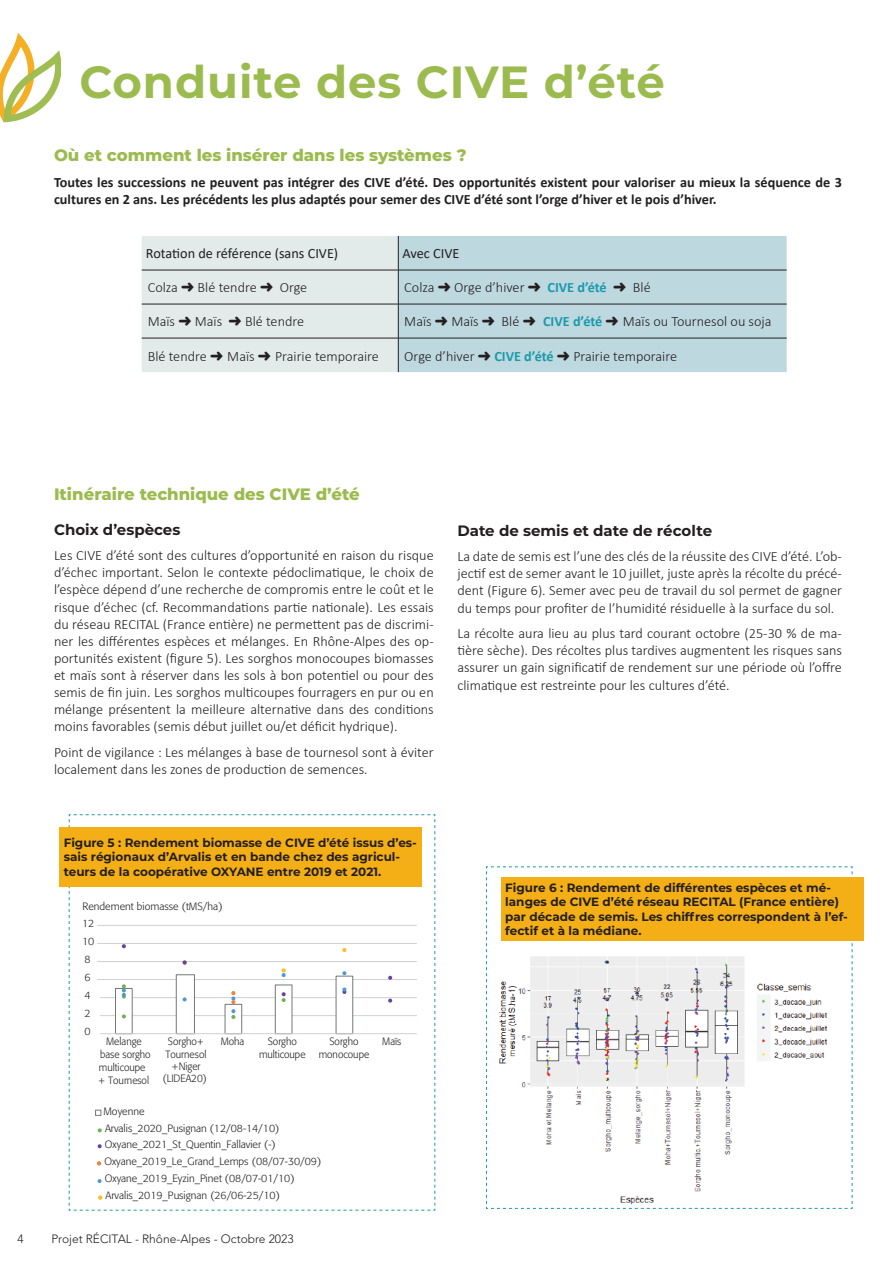
<style>
.page{position:relative;width:893px;height:1263px;background:#fff}
.page>*{position:absolute;margin:0;border:0;box-sizing:border-box;transform-origin:0 0}
.t1{font:700 45px "Montserrat";letter-spacing:.02em;color:#9bbb4e}
.t2{font:800 16.5px "Montserrat";color:#9bbb4e}
.t3{font:700 15px "Montserrat";color:#231f20}
.t4{font:300 14.25px/17.1px "Calibri";color:#231f20;text-align:justify}
.t5{font:700 14.25px/17.1px "Calibri";color:#231f20}
.t6{font:14.25px "Calibri";color:#231f20}
.t7{font:700 12px/14.4px "Montserrat";color:#231f20}
.t8{font:300 12px "Avenir LT Std";color:#231f20}
.t9{font:300 10.5px "Formata BQ";color:#231f20}
.t10{font:300 10.5px/12.8px "Formata BQ";color:#231f20;text-align:center;scale:.95 1}
.s1{font-weight:700;color:#1a9aaa}
</style>
<div class="page">
<svg style="left:68px;top:814px;width:368px;height:397px"></svg>
<svg style="left:486px;top:866px;width:367px;height:343px"></svg>
<div style="left:60px;top:827px;width:362px;height:60px;background:#f4af16"></div>
<div style="left:501px;top:877px;width:362px;height:64px;background:#f4af16"></div>
<div style="left:142px;top:236px;width:256px;height:136px;background:#e2ebea"></div>
<div style="left:399px;top:236px;width:388px;height:136px;background:#bed8e0"></div>
<hr style="left:398px;top:236px;width:1px;height:34px;background:#231f20">
<hr style="left:142px;top:270px;width:256px;height:1px;background:#231f20">
<hr style="left:398px;top:270px;width:389px;height:1px;background:#231f20">
<hr style="left:398px;top:270px;width:1px;height:34px;background:#231f20">
<hr style="left:398px;top:304px;width:1px;height:34px;background:#231f20">
<hr style="left:398px;top:338px;width:1px;height:34px;background:#231f20">
<hr style="left:142px;top:304px;width:256px;height:1px;background:#231f20">
<hr style="left:398px;top:304px;width:389px;height:1px;background:#231f20">
<hr style="left:142px;top:338px;width:256px;height:1px;background:#231f20">
<hr style="left:398px;top:338px;width:389px;height:1px;background:#231f20">
<svg style="left:0;top:32px;width:61px;height:91px"></svg>
<h1 class="t1" style="left:80px;top:49px;width:587px">Conduite des CIVE d’été</h1>
<p class="t2" style="left:54px;top:143px;width:414px">Où et comment les insérer dans les systèmes ?</p>
<p class="t5" style="left:54px;top:173px;width:789px">Toutes les successions ne peuvent pas intégrer des CIVE d’été. Des opportunités existent pour valoriser au mieux la séquence de 3 cultures en 2 ans. Les précédents les plus adaptés pour semer des CIVE d’été sont l’orge d’hiver et le pois d’hiver.</p>
<p class="t6" style="left:146px;top:244px;width:194px">Rotation de référence (sans CIVE)</p>
<p class="t6" style="left:403px;top:244px;width:58px">Avec CIVE</p>
<p class="t4" style="left:148px;top:279px;width:161px">Colza ➜ Blé tendre ➜ Orge</p>
<p class="t4" style="left:404px;top:279px;width:248px">Colza ➜ Orge d’hiver ➜ <span class="s1">CIVE d’été</span> ➜ Blé</p>
<p class="t4" style="left:148px;top:313px;width:158px">Maïs ➜ Maïs ➜ Blé tendre</p>
<p class="t4" style="left:404px;top:313px;width:369px">Maïs ➜ Maïs ➜ Blé ➜ <span class="s1">CIVE d’été</span> ➜ Maïs ou Tournesol ou soja</p>
<p class="t4" style="left:148px;top:347px;width:233px">Blé tendre ➜ Maïs ➜ Prairie temporaire</p>
<p class="t4" style="left:404px;top:347px;width:274px">Orge d’hiver ➜ <span class="s1">CIVE d’été</span> ➜ Prairie temporaire</p>
<p class="t2" style="left:54px;top:482px;width:307px">Itinéraire technique des CIVE d’été</p>
<p class="t3" style="left:54px;top:518px;width:128px">Choix d’espèces</p>
<p class="t4" style="left:54px;top:547px;width:381px">Les CIVE d’été sont des cultures d’opportunité en raison du risque d’échec important. Selon le contexte pédoclimatique, le choix de l’espèce dépend d’une recherche de compromis entre le coût et le risque d’échec (cf. Recommandations partie nationale). Les essais du réseau RECITAL (France entière) ne permettent pas de discrimi&shy;ner les différentes espèces et mélanges. En Rhône-Alpes des op&shy;portunités existent (figure 5). Les sorghos monocoupes biomasses et maïs sont à réserver dans les sols à bon potentiel ou pour des semis de fin juin. Les sorghos multicoupes fourragers en pur ou en mélange présentent la meilleure alternative dans des conditions moins favorables (semis début juillet ou/et déficit hydrique).</p>
<p class="t4" style="left:54px;top:743px;width:381px">Point de vigilance : Les mélanges à base de tournesol sont à éviter localement dans les zones de production de semences.</p>
<p class="t3" style="left:457px;top:519px;width:256px">Date de semis et date de récolte</p>
<p class="t4" style="left:457px;top:548px;width:386px">La date de semis est l’une des clés de la réussite des CIVE d’été. L’ob&shy;jectif est de semer avant le 10 juillet, juste après la récolte du précé&shy;dent (Figure 6). Semer avec peu de travail du sol permet de gagner du temps pour profiter de l’humidité résiduelle à la surface du sol.</p>
<p class="t4" style="left:457px;top:625px;width:386px">La récolte aura lieu au plus tard courant octobre (25-30 % de ma&shy;tière sèche). Des récoltes plus tardives augmentent les risques sans assurer un gain significatif de rendement sur une période où l’offre climatique est restreinte pour les cultures d’été.</p>
<p class="t7" style="left:64px;top:835px;width:355px">Figure 5 : Rendement biomasse de CIVE d’été issus d’es&shy;sais régionaux d’Arvalis et en bande chez des agricul&shy;teurs de la coopérative OXYANE entre 2019 et 2021.</p>
<p class="t9" style="left:82px;top:900px;width:141px">Rendement biomasse (tMS/ha)</p>
<p class="t9" style="left:82px;top:917px;width:14px">12</p>
<p class="t9" style="left:82px;top:935px;width:14px">10</p>
<p class="t9" style="left:84px;top:953px;width:8px">8</p>
<p class="t9" style="left:84px;top:971px;width:8px">6</p>
<p class="t9" style="left:84px;top:989px;width:8px">4</p>
<p class="t9" style="left:84px;top:1007px;width:8px">2</p>
<p class="t9" style="left:84px;top:1025px;width:8px">0</p>
<p class="t10" style="left:98px;top:1035px;width:57px">Melange base sorgho multicoupe + Tournesol</p>
<p class="t10" style="left:163px;top:1035px;width:48px;line-height:12.3px">Sorgho+<br>Tournesol +Niger (LIDEA20)</p>
<p class="t10" style="left:221px;top:1035px;width:26px">Moha</p>
<p class="t10" style="left:259px;top:1035px;width:51px">Sorgho multicoupe</p>
<p class="t10" style="left:319px;top:1035px;width:55px">Sorgho monocoupe</p>
<p class="t10" style="left:382px;top:1035px;width:22px">Maïs</p>
<p class="t9" style="left:103px;top:1105px;width:43px">Moyenne</p>
<p class="t9" style="left:105px;top:1122px;width:176px">Arvalis_2020_Pusignan (12/08-14/10)</p>
<p class="t9" style="left:105px;top:1138px;width:172px">Oxyane_2021_St_Quentin_Fallavier (-)</p>
<p class="t9" style="left:104px;top:1155px;width:218px">Oxyane_2019_Le_Grand_Lemps (08/07-30/09)</p>
<p class="t9" style="left:105px;top:1172px;width:191px">Oxyane_2019_Eyzin_Pinet (08/07-01/10)</p>
<p class="t9" style="left:106px;top:1189px;width:176px">Arvalis_2019_Pusignan (26/06-25/10)</p>
<p class="t8" style="left:17px;top:1232px;width:8px">4</p>
<p class="t8" style="left:51px;top:1232px;width:244px">Projet RÉCITAL - Rhône-Alpes - Octobre 2023</p>
<p class="t7" style="left:505px;top:880px;width:343px">Figure 6 : Rendement de différentes espèces et mé&shy;langes de CIVE d’été réseau RECITAL (France entière) par décade de semis. Les chiffres correspondent à l’ef&shy;fectif et à la médiane.</p>
</div>
